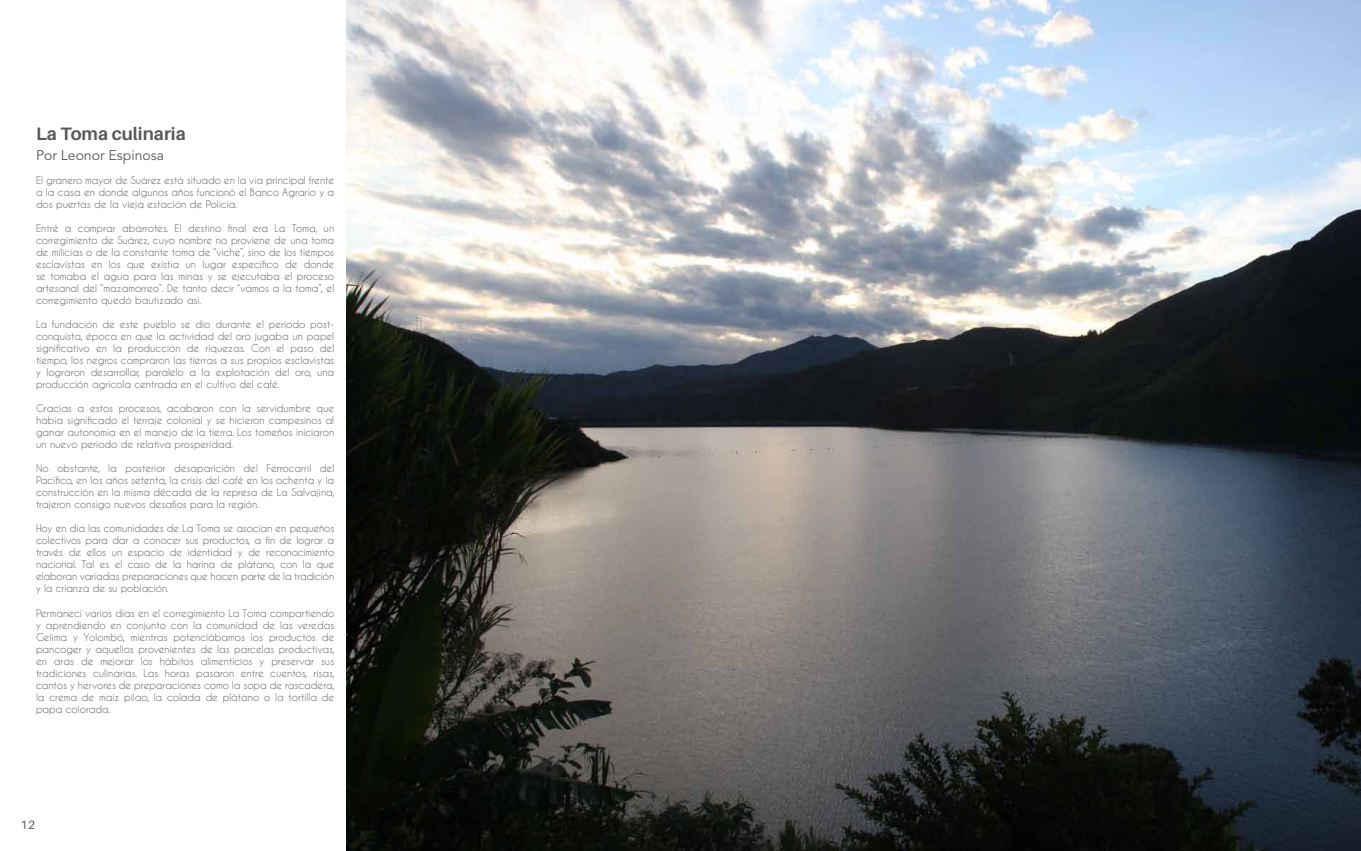
<style>
.page{position:relative;width:1361px;height:851px;background:#fff}
.page>*{position:absolute;margin:0;border:0;box-sizing:border-box;transform-origin:0 0}
.t1{font:700 18px "Aileron";color:#58595b}
.t2{font:14px "Avenir LT Std";color:#58595b}
.t3{font:12px "Aileron";color:#58595b}
.t4{font:10px/12px "Caviar Dreams";color:#58595b;text-align:justify}
</style>
<div class="page">
<img style="left:346px;top:0;width:1015px;height:850px">
<h1 class="t1" style="left:36px;top:124px;width:151px">La Toma culinaria</h1>
<h2 class="t2" style="left:36px;top:147px;width:130px">Por Leonor Espinosa</h2>
<p class="t4" style="left:36px;top:174px;width:300px">El granero mayor de Suárez está situado en la vía principal frente a la casa en donde algunos años funcionó el Banco Agrario y a dos puertas de la vieja estación de Policía.</p>
<p class="t4" style="left:36px;top:222px;width:300px">Entré a comprar abarrotes. El destino final era La Toma, un corregimiento de Suárez, cuyo nombre no proviene de una toma de milicias o de la constante toma de “viche”, sino de los tiempos esclavistas en los que existía un lugar específico de donde se tomaba el agua para las minas y se ejecutaba el proceso artesanal del “mazamorreo”. De tanto decir “vamos a la toma”, el corregimiento quedó bautizado así.</p>
<p class="t4" style="left:36px;top:318px;width:300px">La fundación de este pueblo se dio durante el periodo post&shy;conquista, época en que la actividad del oro jugaba un papel significativo en la producción de riquezas. Con el paso del tiempo, los negros compraron las tierras a sus propios esclavistas y lograron desarrollar, paralelo a la explotación del oro, una producción agrícola centrada en el cultivo del café.</p>
<p class="t4" style="left:36px;top:402px;width:300px">Gracias a estos procesos, acabaron con la servidumbre que había significado el terraje colonial y se hicieron campesinos al ganar autonomía en el manejo de la tierra. Los tomeños iniciaron un nuevo período de relativa prosperidad.</p>
<p class="t4" style="left:36px;top:462px;width:300px">No obstante, la posterior desaparición del Ferrocarril del Pacífico, en los años setenta, la crisis del café en los ochenta y la construcción en la misma década de la represa de La Salvajina, trajeron consigo nuevos desafíos para la región.</p>
<p class="t4" style="left:36px;top:522px;width:300px">Hoy en día las comunidades de La Toma se asocian en pequeños colectivos para dar a conocer sus productos, a fin de lograr a través de ellos un espacio de identidad y de reconocimiento nacional. Tal es el caso de la harina de plátano, con la que elaboran variadas preparaciones que hacen parte de la tradición y la crianza de su población.</p>
<p class="t4" style="left:36px;top:606px;width:300px">Permanecí varios días en el corregimiento La Toma compartiendo y aprendiendo en conjunto con la comunidad de las veredas Gelima y Yolombó, mientras potenciábamos los productos de pancoger y aquellos provenientes de las parcelas productivas, en aras de mejorar los hábitos alimenticios y preservar sus tradiciones culinarias. Las horas pasaron entre cuentos, risas, cantos y hervores de preparaciones como la sopa de rascadera, la crema de maíz pilao, la colada de plátano o la tortilla de papa colorada.</p>
<p class="t3" style="left:20px;top:818px;width:16px">12</p>
</div>
